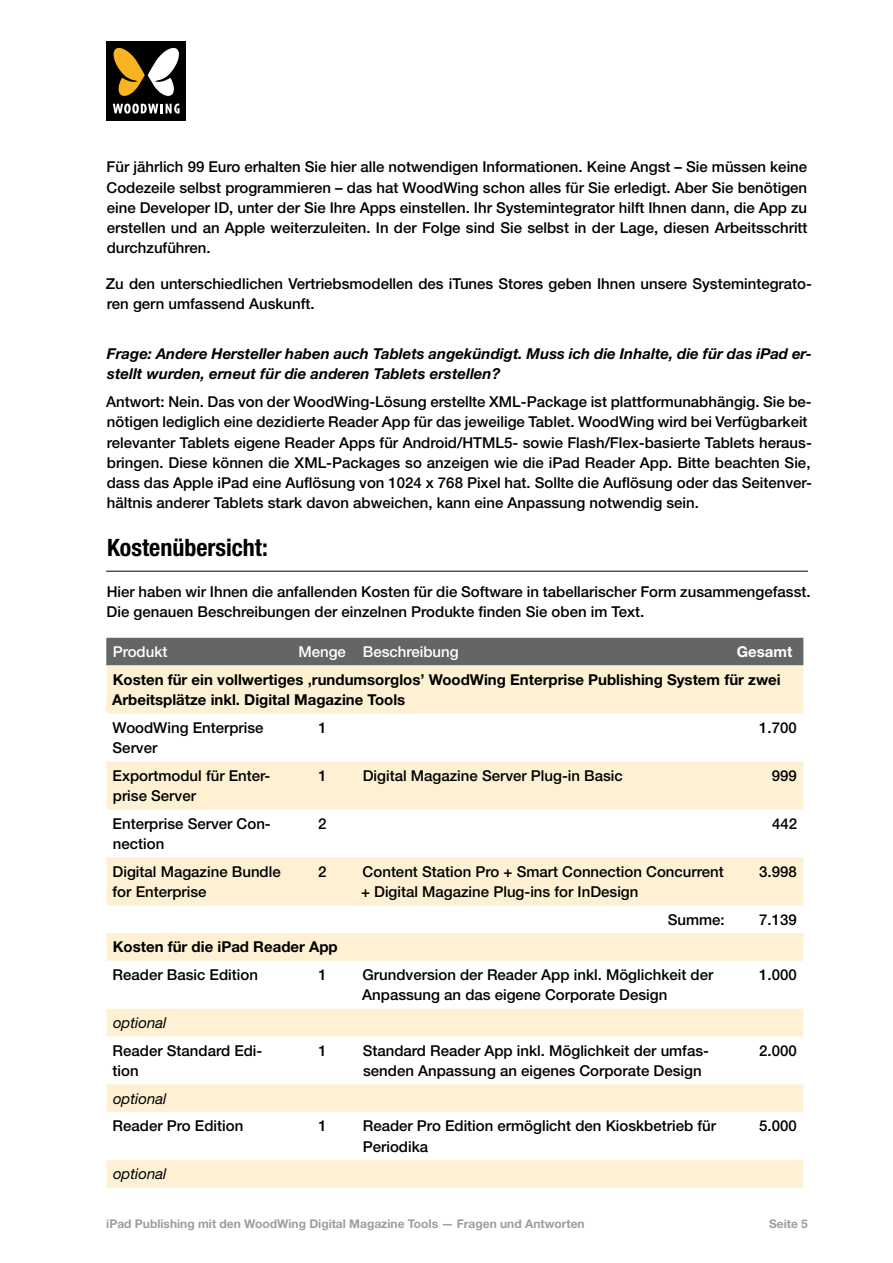
<style>
.page{position:relative;width:893px;height:1263px;background:#fff}
.page>*{position:absolute;margin:0;border:0;box-sizing:border-box;transform-origin:0 0}
.t1{font:700 condensed 24px "Helvetica Neue LT Std";color:#000}
.t2{font:500 15px/20.2px "Helvetica Neue LT Std";color:#000}
.t3{font:700 15px/20.2px "Helvetica Neue LT Std";color:#000}
.t4{font:italic 700 15px/20.2px "Helvetica Neue LT Std";color:#000}
.t5{font:500 15px "Helvetica Neue LT Std";color:#fff}
.t6{font:italic 15px "Helvetica Neue LT Std";color:#000}
.t7{font:700 15px "Helvetica Neue LT Std";color:#fff}
.t8{font:700 12px "Helvetica Neue LT Std";color:#9c9e9f}
</style>
<div class="page">
<div style="left:106px;top:41px;width:80px;height:80px;background:#000"></div>
<svg style="left:113px;top:104px;width:67px;height:10px"></svg>
<svg style="left:113px;top:47px;width:66px;height:49px"></svg>
<hr style="left:106px;top:571px;width:702px;height:1px;background:#000">
<div style="left:106px;top:638px;width:697px;height:27px;background:#646567"></div>
<svg style="left:106px;top:665px;width:697px;height:523px"></svg>
<p class="t2" style="left:107px;top:157px;width:702px;text-align:justify">Für jährlich 99 Euro erhalten Sie hier alle notwendigen Informationen. Keine Angst – Sie müssen keine Codezeile selbst programmieren – das hat WoodWing schon alles für Sie erledigt. Aber Sie benötigen eine Developer ID, unter der Sie Ihre Apps einstellen. Ihr Systemintegrator hilft Ihnen dann, die App zu erstellen und an Apple weiterzuleiten. In der Folge sind Sie selbst in der Lage, diesen Arbeitsschritt durchzuführen.</p>
<p class="t2" style="left:106px;top:273px;width:708px">Zu den unterschiedlichen Vertriebsmodellen des iTunes Stores geben Ihnen unsere Systemintegrato&shy;ren gern umfassend Auskunft.</p>
<p class="t4" style="left:107px;top:343px;width:707px">Frage: Andere Hersteller haben auch Tablets angekündigt. Muss ich die Inhalte, die für das iPad er&shy;stellt wurden, erneut für die anderen Tablets erstellen?</p>
<p class="t2" style="left:106px;top:391px;width:707px">Antwort: Nein. Das von der WoodWing-Lösung erstellte XML-Package ist plattformunabhängig. Sie be&shy;nötigen lediglich eine dezidierte Reader App für das jeweilige Tablet. WoodWing wird bei Verfügbarkeit relevanter Tablets eigene Reader Apps für Android/HTML5- sowie Flash/Flex-basierte Tablets heraus&shy;bringen. Diese können die XML-Packages so anzeigen wie die iPad Reader App. Bitte beachten Sie, dass das Apple iPad eine Auflösung von 1024 x 768 Pixel hat. Sollte die Auflösung oder das Seitenver&shy;hältnis anderer Tablets stark davon abweichen, kann eine Anpassung notwendig sein.</p>
<h1 class="t1" style="left:107px;top:533px;width:162px">Kostenübersicht:</h1>
<p class="t2" style="left:107px;top:581px;width:705px">Hier haben wir Ihnen die anfallenden Kosten für die Software in tabellarischer Form zusammengefasst.<br>Die genauen Beschreibungen der einzelnen Produkte finden Sie oben im Text.</p>
<p class="t5" style="left:113px;top:643px;width:56px">Produkt</p>
<p class="t5" style="left:298px;top:643px;width:162px">Menge Beschreibung</p>
<p class="t7" style="left:737px;top:642px;width:57px">Gesamt</p>
<p class="t3" style="left:112px;top:669px;width:670px">Kosten für ein vollwertiges ‚rundumsorglos’ WoodWing Enterprise Publishing System für zwei<br>Arbeitsplätze inkl. Digital Magazine Tools</p>
<p class="t2" style="left:112px;top:717px;width:153px">WoodWing Enterprise<br>Server</p>
<p class="t2" style="left:319px;top:717px;width:10px">1</p>
<p class="t2" style="left:759px;top:717px;width:39px">1.700</p>
<p class="t2" style="left:113px;top:765px;width:159px">Exportmodul für Enter&shy;prise Server</p>
<p class="t2" style="left:319px;top:765px;width:10px">1</p>
<p class="t2" style="left:363px;top:765px;width:262px">Digital Magazine Server Plug-in Basic</p>
<p class="t2" style="left:772px;top:765px;width:27px">999</p>
<p class="t2" style="left:113px;top:813px;width:160px">Enterprise Server Con&shy;nection</p>
<p class="t2" style="left:318px;top:813px;width:10px">2</p>
<p class="t2" style="left:772px;top:813px;width:27px">442</p>
<p class="t2" style="left:113px;top:861px;width:170px">Digital Magazine Bundle for Enterprise</p>
<p class="t2" style="left:318px;top:861px;width:10px">2</p>
<p class="t2" style="left:361px;top:861px;width:364px">Content Station Pro + Smart Connection Concurrent + Digital Magazine Plug-ins for InDesign</p>
<p class="t2" style="left:759px;top:861px;width:39px">3.998</p>
<p class="t2" style="left:668px;top:909px;width:58px">Summe:</p>
<p class="t2" style="left:759px;top:909px;width:39px">7.139</p>
<p class="t3" style="left:113px;top:936px;width:226px">Kosten für die iPad Reader App</p>
<p class="t2" style="left:113px;top:964px;width:147px">Reader Basic Edition</p>
<p class="t2" style="left:319px;top:964px;width:10px">1</p>
<p class="t2" style="left:362px;top:964px;width:353px">Grundversion der Reader App inkl. Möglichkeit der<br>Anpassung an das eigene Corporate Design</p>
<p class="t2" style="left:759px;top:964px;width:39px">1.000</p>
<p class="t6" style="left:113px;top:1014px;width:55px">optional</p>
<p class="t2" style="left:113px;top:1040px;width:151px">Reader Standard Edi&shy;tion</p>
<p class="t2" style="left:319px;top:1040px;width:10px">1</p>
<p class="t2" style="left:363px;top:1040px;width:348px">Standard Reader App inkl. Möglichkeit der umfas&shy;senden Anpassung an eigenes Corporate Design</p>
<p class="t2" style="left:759px;top:1040px;width:39px">2.000</p>
<p class="t6" style="left:113px;top:1089px;width:55px">optional</p>
<p class="t2" style="left:113px;top:1116px;width:132px">Reader Pro Edition</p>
<p class="t2" style="left:319px;top:1116px;width:10px">1</p>
<p class="t2" style="left:363px;top:1116px;width:355px">Reader Pro Edition ermöglicht den Kioskbetrieb für<br>Periodika</p>
<p class="t2" style="left:759px;top:1116px;width:39px">5.000</p>
<p class="t6" style="left:113px;top:1165px;width:55px">optional</p>
<p class="t8" style="left:106px;top:1216px;width:480px">iPad Publishing mit den WoodWing Digital Magazine Tools — Fragen und Antworten</p>
<p class="t8" style="left:769px;top:1216px;width:40px">Seite 5</p>
</div>
